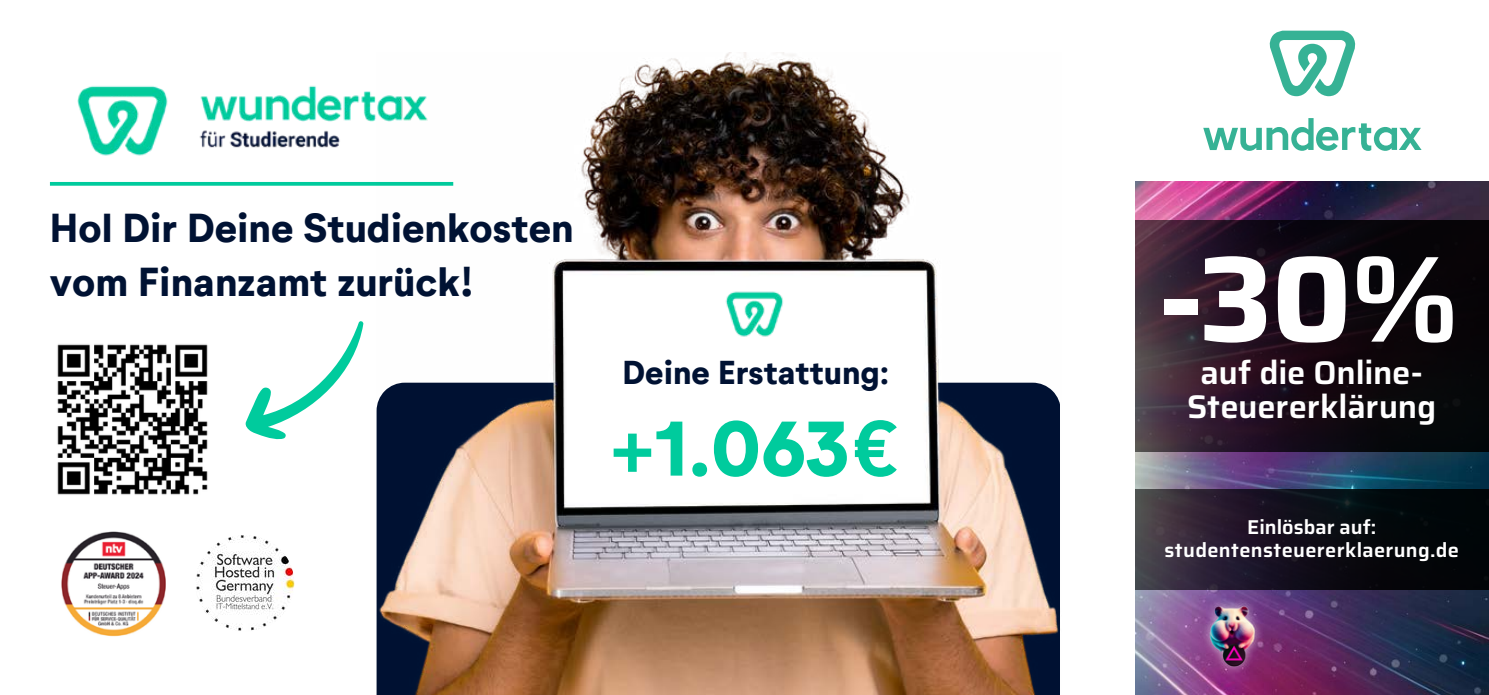
<style>
.page{position:relative;width:1489px;height:695px;background:#fff}
.page>*{position:absolute;margin:0;border:0;box-sizing:border-box;transform-origin:0 0}
.t1{font:100 122.75px "Saira";color:#fff}
.t2{font:800 76.25px "Neutrif Studio";color:#00cb9d}
.t3{font:800 40px/54.5px "Neutrif Studio";color:#001233}
.t4{font:100 32.75px/33.5px "Saira";letter-spacing:-.005em;color:#fff;text-align:center}
.t5{font:800 32.75px "Neutrif Studio";color:#001233}
.t6{font:100 20px/22.5px "Saira";letter-spacing:.015em;color:#fff;text-align:center}
</style>
<div class="page">
<img style="left:1135px;top:181px;width:353px;height:513px">
<svg style="left:1135px;top:489px;width:353px;height:101px;background:#17151e"></svg>
<svg style="left:1135px;top:220px;width:353px;height:232px;background:#1c101a"></svg>
<img style="left:1192px;top:595px;width:80px;height:79px">
<img style="left:77px;top:85px;width:299px;height:71px">
<svg style="left:50px;top:182px;width:326px;height:4px"></svg>
<img style="left:376px;top:53px;width:684px;height:641px">
<img style="left:195px;top:535px;width:99px;height:96px;border-radius:48px">
<img style="left:61px;top:531px;width:105px;height:106px">
<img style="left:57px;top:344px;width:151px;height:151px">
<svg style="left:245px;top:321px;width:119px;height:119px"></svg>
<img style="left:710px;top:271px;width:90px;height:85px">
<svg style="left:1203px;top:118px;width:218px;height:33px"></svg>
<svg style="left:1269px;top:31px;width:87px;height:65px"></svg>
<p class="t3" style="left:50px;top:201px;width:525px">Hol Dir Deine Studienkosten vom Finanzamt zurück!</p>
<p class="t5" style="left:622px;top:352px;width:268px">Deine Erstattung:</p>
<h2 class="t2" style="left:610px;top:401px;width:292px">+1.063€</h2>
<h1 class="t1" style="left:1158px;top:199px;width:302px">-30%</h1>
<p class="t4" style="left:1187px;top:355px;width:250px">auf die Online-<br>Steuererklärung</p>
<p class="t6" style="left:1164px;top:515px;width:296px">Einlösbar auf: studentensteuererklaerung.de</p>
</div>
